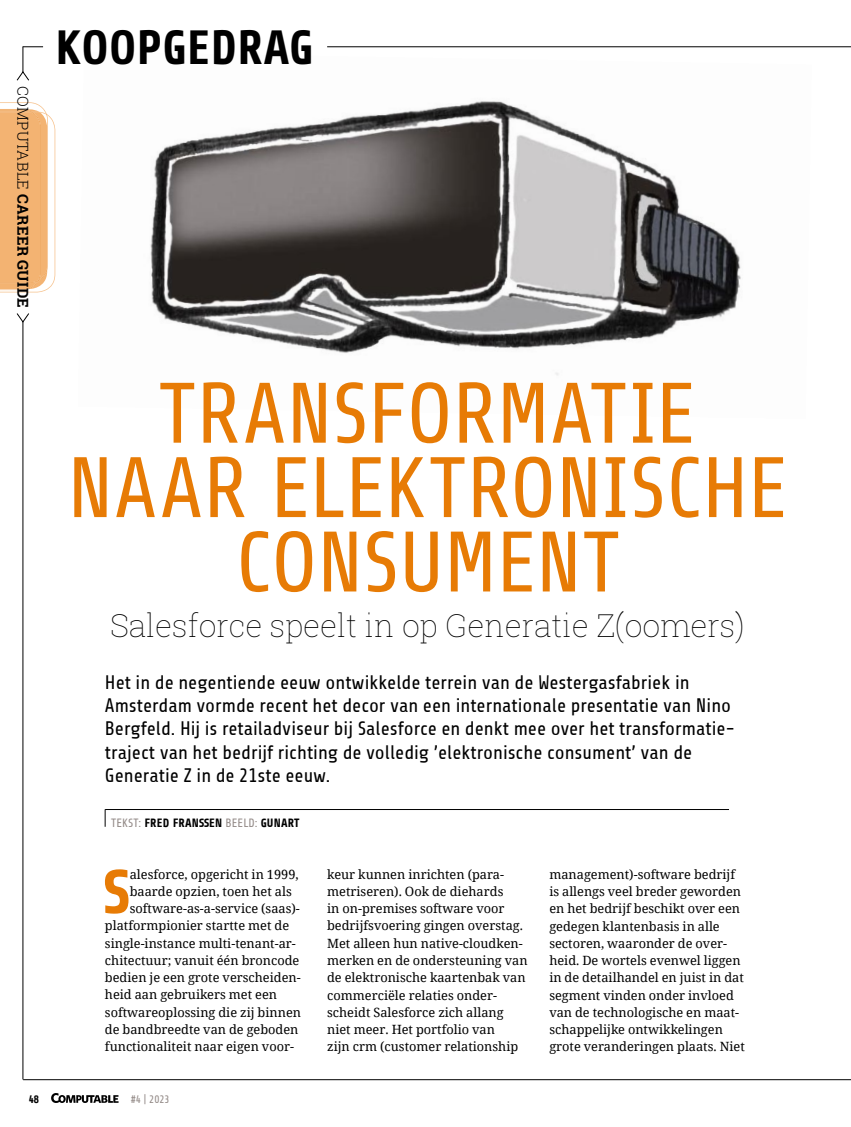
<style>
.page{position:relative;width:851px;height:1127px;background:#fff}
.page>*{position:absolute;margin:0;border:0;box-sizing:border-box;transform-origin:0 0}
.t1{font:85.5px/74.4px "Share";letter-spacing:-.01em;color:#e77b05;text-align:center}
.t2{font:700 62.1px "Share";color:#e77b05}
.t3{font:48px "Share Bold OSF";letter-spacing:.01em;color:#000}
.t4{font:100 31.5px "Roboto Slab";color:#000}
.t5{font:19.5px/23.2px "Share";color:#000}
.t6{font:700 15px "Roboto Slab";letter-spacing:.02em;color:#000}
.t7{font:12.75px/17.2px "Noto Serif";color:#000}
.t8{font:700 12px "Share";letter-spacing:.01em;color:#000}
.t9{font:10.95px "Share";color:#948b88}
.t10{font:700 10.95px "Share";color:#000}
.s1{font-weight:300}
.s2{font-weight:400;color:#948b88}
</style>
<div class="page">
<img style="left:150px;top:101px;width:591px;height:275px">
<svg style="left:51px;top:1093px;width:67px;height:10px"></svg>
<svg style="left:0;top:102px;width:55px;height:190px"></svg>
<hr style="left:23px;top:1079px;width:827px;height:1px;background:#000">
<svg style="left:17px;top:313px;width:12px;height:9px"></svg>
<svg style="left:17px;top:47px;width:26px;height:34px"></svg>
<hr style="left:23px;top:322px;width:1px;height:757px;background:#000">
<hr style="left:327px;top:47px;width:523px;height:1px;background:#000">
<hr style="left:105px;top:809px;width:624px;height:1px;background:#000">
<svg style="left:105px;top:809px;width:1px;height:18px"></svg>
<p class="t6" style="left:33px;top:86px;width:223px;rotate:90deg"><span class="s1">COMPUTABLE</span> CAREER GUIDE</p>
<p class="t3" style="left:56px;top:22px;width:260px">KOOPGEDRAG</p>
<p class="t1" style="left:67px;top:379px;width:722px">TRANSFORMATIE<br>NAAR ELEKTRONISCHE<br>CONSUMENT</p>
<p class="t4" style="left:110px;top:604px;width:636px">Salesforce speelt in op Generatie Z(oomers)</p>
<p class="t5" style="left:105px;top:671px;width:631px">Het in de negentiende eeuw ontwikkelde terrein van de Westergasfabriek in Amsterdam vormde recent het decor van een internationale presentatie van Nino Bergfeld. Hij is retailadviseur bij Salesforce en denkt mee over het transformatie&shy;traject van het bedrijf richting de volledig ’elektronische consument’ van de Generatie Z in de 21ste eeuw.</p>
<p class="t8" style="left:111px;top:816px;width:190px"><span class="s2">TEKST:</span> FRED FRANSSEN <span class="s2">BEELD:</span> GUNART</p>
<p class="t2" style="left:103px;top:858px;width:28px">S</p>
<p class="t7" style="left:130px;top:865px;width:170px">alesforce, opgericht in 1999,</p>
<p class="t7" style="left:130px;top:882px;width:163px">baarde opzien, toen het als</p>
<p class="t7" style="left:130px;top:899px;width:172px">software-as-a-service (saas)-</p>
<p class="t7" style="left:105px;top:917px;width:186px">platformpionier startte met de</p>
<p class="t7" style="left:105px;top:934px;width:192px">single-instance multi-tenant-ar-</p>
<p class="t7" style="left:105px;top:951px;width:196px">chitectuur; vanuit één broncode</p>
<p class="t7" style="left:105px;top:968px;width:197px">bedien je een grote verscheiden-</p>
<p class="t7" style="left:105px;top:986px;width:174px">heid aan gebruikers met een</p>
<p class="t7" style="left:105px;top:1003px;width:197px">softwareoplossing die zij binnen</p>
<p class="t7" style="left:105px;top:1020px;width:195px">de bandbreedte van de geboden</p>
<p class="t7" style="left:105px;top:1037px;width:190px">functionaliteit naar eigen voor-</p>
<p class="t7" style="left:327px;top:865px;width:202px">keur kunnen inrichten (para&shy;metriseren). Ook de diehards<br>in on-premises software voor bedrijfsvoering gingen overstag.<br>Met alleen hun native-cloudken&shy;merken en de ondersteuning van de elektronische kaartenbak van commerciële relaties onder&shy;scheidt Salesforce zich allang niet meer. Het portfolio van<br>zijn crm (customer relationship</p>
<p class="t7" style="left:549px;top:865px;width:197px">management)-software bedrijf is allengs veel breder geworden en het bedrijf beschikt over een gedegen klantenbasis in alle sectoren, waaronder de over&shy;heid. De wortels evenwel liggen in de detailhandel en juist in dat segment vinden onder invloed van de technologische en maat&shy;schappelijke ontwikkelingen grote veranderingen plaats. Niet</p>
<p class="t10" style="left:29px;top:1093px;width:12px">48</p>
<p class="t9" style="left:131px;top:1093px;width:40px">#4 | 2023</p>
</div>
